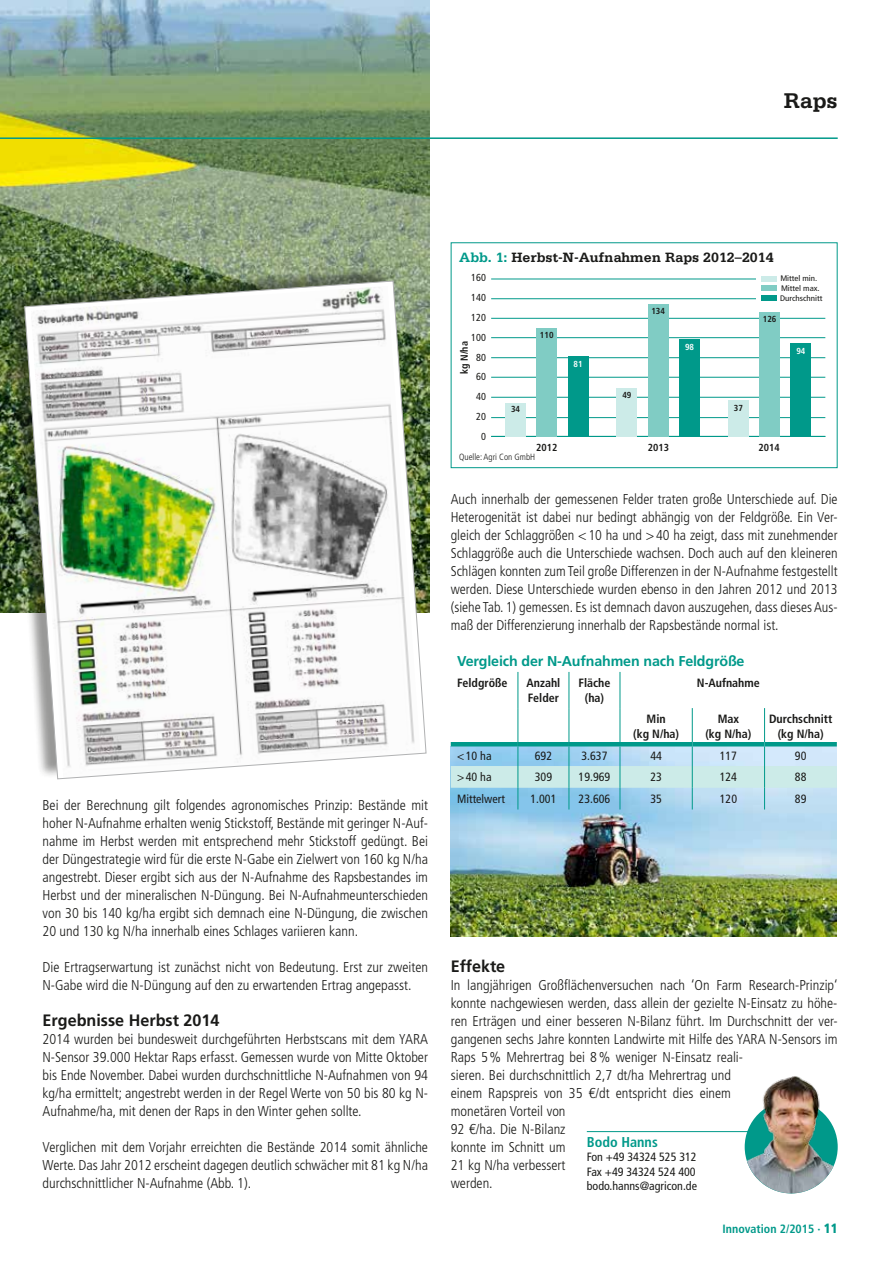
<style>
.page{position:relative;width:893px;height:1263px;background:#fff}
.page>*{position:absolute;margin:0;border:0;box-sizing:border-box;transform-origin:0 0}
.t1{font:700 22.5px "Serifa";color:#1a1a18}
.t2{font:700 16.5px "Frutiger";color:#1a1a18}
.t3{font:300 condensed 14.25px/18px "Frutiger";color:#1a1a18;text-align:justify}
.t4{font:700 14.25px "Serifa";color:#1a1a18}
.t5{font:700 14.25px "Frutiger";letter-spacing:-.01em;color:#00998a}
.t6{font:700 condensed 14.25px "Frutiger";color:#00998a}
.t7{font:condensed 12px/14.4px "Frutiger";color:#1a1a18;text-align:justify}
.t8{font:700 condensed 12px/14.4px "Frutiger";color:#1a1a18;text-align:center}
.t9{font:700 condensed 12px "Frutiger";color:#00998a}
.t10{font:condensed 10.2px "Frutiger";color:#1a1a18}
.t11{font:700 condensed 10.2px "Frutiger";color:#1a1a18}
.t12{font:300 condensed 9px "Frutiger";color:#1a1a18}
.t13{font:700 condensed 8.7px "Frutiger";color:#1a1a18}
.t14{font:700 condensed 8.7px "Frutiger";color:#fff}
.t15{font:condensed 7.95px "Frutiger";color:#1a1a18;scale:1.11 1}
.s1{color:#00998a}
.s2{font-family:"Helvetica Neue LT"}
.s3{font-weight:900;font-size:13.5px}
</style>
<div class="page">
<img style="left:451px;top:809px;width:386px;height:127px">
<img style="left:0;top:0;width:429px;height:612px">
<hr style="left:518px;top:672px;width:1px;height:36px;background:#00998a">
<hr style="left:569px;top:672px;width:1px;height:36px;background:#00998a">
<hr style="left:518px;top:708px;width:1px;height:34px;background:#00998a">
<hr style="left:569px;top:708px;width:1px;height:34px;background:#00998a">
<hr style="left:620px;top:708px;width:1px;height:34px;background:#00998a">
<hr style="left:692px;top:708px;width:1px;height:34px;background:#00998a">
<hr style="left:764px;top:708px;width:1px;height:34px;background:#00998a">
<svg style="left:451px;top:746px;width:386px;height:63px"></svg>
<hr style="left:620px;top:672px;width:1px;height:36px;background:#00998a">
<hr style="left:451px;top:742px;width:67px;height:4px;background:#00998a">
<hr style="left:518px;top:742px;width:51px;height:4px;background:#00998a">
<hr style="left:569px;top:742px;width:51px;height:4px;background:#00998a">
<hr style="left:620px;top:742px;width:72px;height:4px;background:#00998a">
<hr style="left:692px;top:742px;width:73px;height:4px;background:#00998a">
<hr style="left:765px;top:742px;width:72px;height:4px;background:#00998a">
<hr style="left:587px;top:1131px;width:241px;height:1px;background:#00998a">
<img style="left:745px;top:1076px;width:93px;height:117px">
<div style="left:4px;top:264px;width:418px;height:514px;background:#1a1a18;opacity:.45"></div>
<img style="left:24px;top:280px;width:403px;height:500px">
<div style="left:451px;top:242px;width:386px;height:226px;border:1px solid #00998a"></div>
<hr style="left:491px;top:436px;width:334px;height:1px;background:#00998a">
<hr style="left:491px;top:417px;width:334px;height:1px;background:#00998a">
<hr style="left:491px;top:397px;width:334px;height:1px;background:#00998a">
<hr style="left:491px;top:377px;width:334px;height:1px;background:#00998a">
<hr style="left:491px;top:357px;width:334px;height:1px;background:#00998a">
<hr style="left:491px;top:337px;width:334px;height:1px;background:#00998a">
<hr style="left:491px;top:318px;width:334px;height:1px;background:#00998a">
<hr style="left:491px;top:279px;width:334px;height:1px;background:#00998a">
<div style="left:505px;top:403px;width:21px;height:33px;background:#ccebe8"></div>
<div style="left:536px;top:328px;width:21px;height:108px;background:#80ccc4"></div>
<div style="left:568px;top:356px;width:21px;height:80px;background:#00998a"></div>
<div style="left:616px;top:388px;width:21px;height:48px;background:#ccebe8"></div>
<div style="left:648px;top:304px;width:21px;height:132px;background:#80ccc4"></div>
<div style="left:679px;top:339px;width:21px;height:97px;background:#00998a"></div>
<div style="left:728px;top:400px;width:21px;height:36px;background:#ccebe8"></div>
<div style="left:759px;top:312px;width:21px;height:124px;background:#80ccc4"></div>
<div style="left:790px;top:343px;width:21px;height:93px;background:#00998a"></div>
<hr style="left:491px;top:298px;width:334px;height:1px;background:#00998a">
<div style="left:757px;top:276px;width:71px;height:25px;background:#fff"></div>
<div style="left:762px;top:285px;width:15px;height:6px;background:#80ccc4"></div>
<div style="left:762px;top:276px;width:15px;height:5px;background:#ccebe8"></div>
<div style="left:762px;top:295px;width:15px;height:5px;background:#00998a"></div>
<hr style="left:0;top:137px;width:838px;height:2px;background:#00998a">
<h1 class="t1" style="left:784px;top:87px;width:55px">Raps</h1>
<p class="t3" style="left:43px;top:796px;width:387px">Bei der Berechnung gilt folgendes agronomisches Prinzip: Bestände mit hoher N-Aufnahme erhalten wenig Stickstoff, Bestände mit geringer N-Auf&shy;nahme im Herbst werden mit entsprechend mehr Stickstoff gedüngt. Bei der Düngestrategie wird für die erste N-Gabe ein Zielwert von 160 kg N/ha angestrebt. Dieser ergibt sich aus der N-Aufnahme des Rapsbestandes im Herbst und der mineralischen N-Düngung. Bei N-Aufnahmeunterschieden von 30 bis 140 kg/ha ergibt sich demnach eine N-Düngung, die zwischen 20 und 130 kg N/ha innerhalb eines Schlages variieren kann.</p>
<p class="t3" style="left:43px;top:958px;width:387px">Die Ertragserwartung ist zunächst nicht von Bedeutung. Erst zur zweiten<br>N-Gabe wird die N-Düngung auf den zu erwartenden Ertrag angepasst.</p>
<p class="t2" style="left:43px;top:1011px;width:179px">Ergebnisse Herbst 2014</p>
<p class="t3" style="left:43px;top:1030px;width:387px">2014 wurden bei bundesweit durchgeführten Herbstscans mit dem YARA N-Sensor 39.000 Hektar Raps erfasst. Gemessen wurde von Mitte Oktober bis Ende November. Dabei wurden durchschnittliche N-Aufnahmen von 94 kg/ha ermittelt; angestrebt werden in der Regel Werte von 50 bis 80 kg N-Aufnahme/ha, mit denen der Raps in den Winter gehen sollte.</p>
<p class="t3" style="left:43px;top:1138px;width:387px">Verglichen mit dem Vorjahr erreichten die Bestände 2014 somit ähnliche Werte. Das Jahr 2012 erscheint dagegen deutlich schwächer mit 81 kg N/ha durchschnittlicher N-Aufnahme (Abb. 1).</p>
<p class="t4" style="left:459px;top:249px;width:316px"><span class="s1">Abb. 1:</span> Herbst-N-Aufnahmen Raps 2012–2014</p>
<p class="t10" style="left:471px;top:272px;width:16px">160</p>
<p class="t10" style="left:471px;top:292px;width:16px">140</p>
<p class="t10" style="left:471px;top:311px;width:16px">120</p>
<p class="t10" style="left:471px;top:331px;width:16px">100</p>
<p class="t11" style="left:458px;top:374px;width:35px;rotate:-90deg">kg N/ha</p>
<p class="t10" style="left:476px;top:351px;width:11px">80</p>
<p class="t10" style="left:476px;top:371px;width:11px">60</p>
<p class="t10" style="left:476px;top:391px;width:11px">40</p>
<p class="t10" style="left:476px;top:410px;width:11px">20</p>
<p class="t10" style="left:481px;top:430px;width:6px">0</p>
<p class="t13" style="left:511px;top:404px;width:11px">34</p>
<p class="t13" style="left:540px;top:329px;width:15px">110</p>
<p class="t14" style="left:574px;top:359px;width:11px">81</p>
<p class="t13" style="left:651px;top:306px;width:15px">134</p>
<p class="t13" style="left:622px;top:390px;width:11px">49</p>
<p class="t11" style="left:536px;top:441px;width:23px">2012</p>
<p class="t11" style="left:648px;top:441px;width:23px">2013</p>
<p class="t12" style="left:459px;top:451px;width:78px">Quelle: Agri Con GmbH</p>
<p class="t14" style="left:685px;top:341px;width:11px">98</p>
<p class="t15" style="left:780px;top:274px;width:35px">Mittel min.</p>
<p class="t15" style="left:780px;top:293px;width:40px">Durchschnitt</p>
<p class="t15" style="left:781px;top:284px;width:36px">Mittel max.</p>
<p class="t13" style="left:763px;top:314px;width:15px">126</p>
<p class="t14" style="left:796px;top:346px;width:11px">94</p>
<p class="t13" style="left:734px;top:402px;width:11px">37</p>
<p class="t11" style="left:758px;top:441px;width:23px">2014</p>
<p class="t3" style="left:451px;top:490px;width:388px">Auch innerhalb der gemessenen Felder traten große Unterschiede auf. Die Heterogenität ist dabei nur bedingt abhängig von der Feldgröße. Ein Ver&shy;gleich der Schlaggrößen &lt;10 ha und &gt;40 ha zeigt, dass mit zunehmender Schlaggröße auch die Unterschiede wachsen. Doch auch auf den kleineren Schlägen konnten zum Teil große Differenzen in der N-Aufnahme festgestellt werden. Diese Unterschiede wurden ebenso in den Jahren 2012 und 2013 (siehe Tab. 1) gemessen. Es ist demnach davon auszugehen, dass dieses Aus&shy;maß der Differenzierung innerhalb der Rapsbestände normal ist.</p>
<p class="t5" style="left:457px;top:652px;width:289px">Vergleich der N-Aufnahmen nach Feldgröße</p>
<p class="t8" style="left:457px;top:676px;width:52px">Feldgröße</p>
<p class="t8" style="left:527px;top:676px;width:35px;text-align:left">Anzahl<br>Felder</p>
<p class="t8" style="left:578px;top:676px;width:34px">Fläche (ha)</p>
<p class="t8" style="left:697px;top:676px;width:64px">N-Aufnahme</p>
<p class="t8" style="left:633px;top:712px;width:48px">Min<br>(kg N/ha)</p>
<p class="t8" style="left:705px;top:712px;width:48px">Max<br>(kg N/ha)</p>
<p class="t8" style="left:769px;top:712px;width:65px">Durchschnitt (kg N/ha)</p>
<p class="t7" style="left:457px;top:748px;width:36px">&lt;10 ha</p>
<p class="t7" style="left:535px;top:748px;width:19px">692</p>
<p class="t7" style="left:581px;top:748px;width:27px">3.637</p>
<p class="t7" style="left:650px;top:748px;width:13px">44</p>
<p class="t7" style="left:720px;top:748px;width:19px">117</p>
<p class="t7" style="left:795px;top:748px;width:13px">90</p>
<p class="t7" style="left:457px;top:770px;width:36px">&gt;40 ha</p>
<p class="t7" style="left:535px;top:770px;width:19px">309</p>
<p class="t7" style="left:579px;top:770px;width:33px">19.969</p>
<p class="t7" style="left:650px;top:770px;width:13px">23</p>
<p class="t7" style="left:720px;top:770px;width:19px">124</p>
<p class="t7" style="left:795px;top:770px;width:13px">88</p>
<p class="t7" style="left:457px;top:792px;width:49px">Mittelwert</p>
<p class="t7" style="left:530px;top:792px;width:27px">1.001</p>
<p class="t7" style="left:579px;top:792px;width:33px">23.606</p>
<p class="t7" style="left:650px;top:792px;width:13px">35</p>
<p class="t7" style="left:720px;top:792px;width:19px">120</p>
<p class="t7" style="left:795px;top:792px;width:13px">89</p>
<p class="t2" style="left:451px;top:957px;width:56px">Effekte</p>
<p class="t3" style="left:451px;top:976px;width:388px;text-align:left">In langjährigen Großflächenversuchen nach ‘On Farm Research-Prinzip‘ konnte nachgewiesen werden, dass allein der gezielte N-Einsatz zu höhe&shy;ren Erträgen und einer besseren N-Bilanz führt. Im Durchschnitt der ver&shy;gangenen sechs Jahre konnten Landwirte mit Hilfe des YARA N-Sensors im Raps 5% Mehrertrag bei 8% weniger N-Einsatz reali-<br>sieren. Bei durchschnittlich 2,7 dt/ha Mehrertrag und<br>einem Rapspreis von 35 <span class="s2">€</span>/dt entspricht dies einem<br>monetären Vorteil von<br>92 <span class="s2">€</span>/ha. Die N-Bilanz<br>konnte im Schnitt um<br>21 kg N/ha verbessert<br>werden.</p>
<p class="t6" style="left:587px;top:1133px;width:73px">Bodo Hanns</p>
<p class="t7" style="left:587px;top:1150px;width:112px">Fon +49 34324 525 312<br>Fax +49 34324 524 400 bodo.hanns@agricon.de</p>
<p class="t9" style="left:723px;top:1222px;width:117px">Innovation 2/2015 · <span class="s3">11</span></p>
</div>
